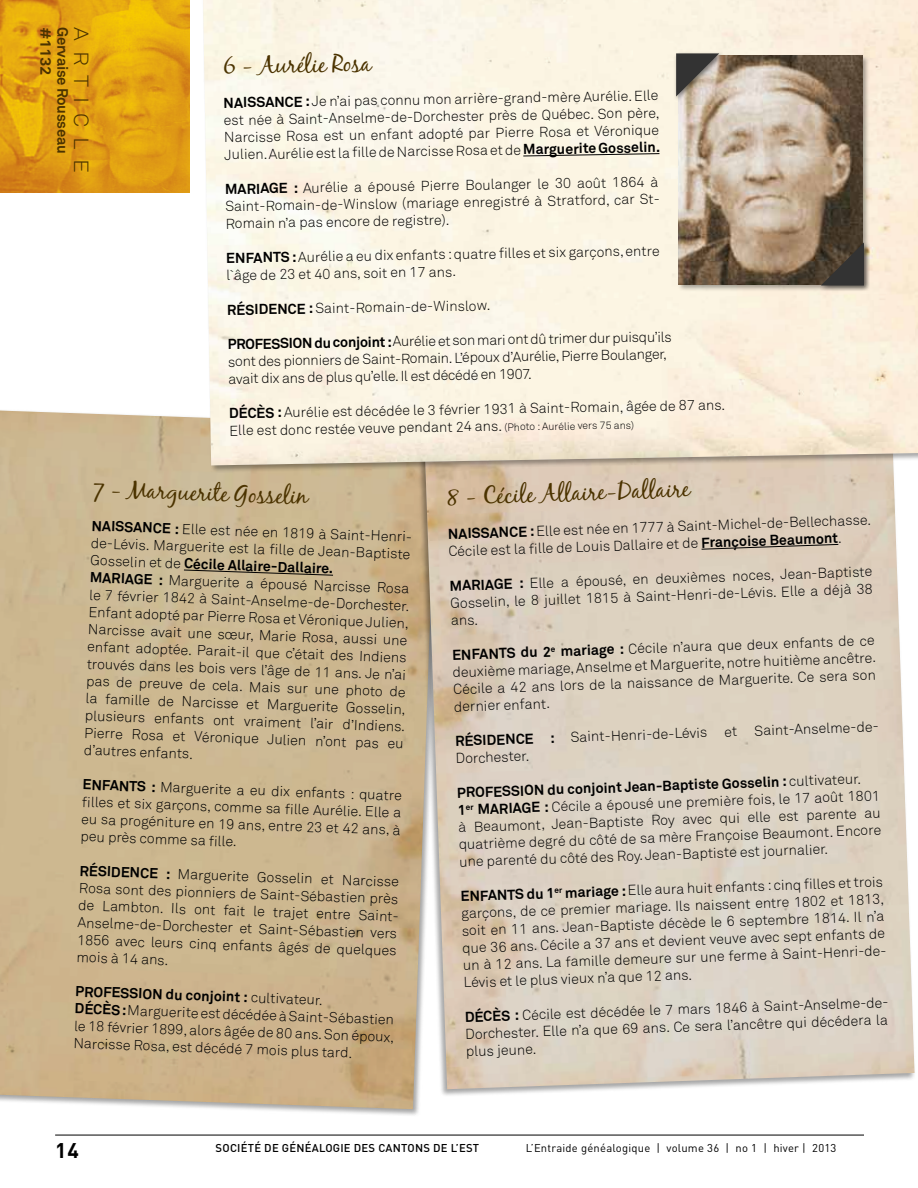
<style>
.page{position:relative;width:918px;height:1188px;background:#fff}
.page>*{position:absolute;margin:0;border:0;box-sizing:border-box;transform-origin:0 0}
.t1{font:24px "Black Jack";color:#4b3300}
.t2{font:700 21px "DIN";color:#000}
.t3{font:300 20.25px "Akkurat";letter-spacing:.44em;color:#4b3300;scale:1.11 1}
.t4{font:700 14.85px "Akkurat";letter-spacing:-.02em;color:#4b3300}
.t5{font:700 14.85px "Akkurat";letter-spacing:-.02em;color:#4b3300;scale:1.11 1}
.t6{font:300 14.25px/17.2px "Akkurat";color:#000}
.t7{font:11.25px "DIN";letter-spacing:.02em;color:#000}
.t8{font:500 11.25px "DIN";letter-spacing:.02em;color:#000}
.s1{font-weight:700}
.s2{font-size:10.5px}
</style>
<div class="page">
<hr style="left:55px;top:1135px;width:809px;height:1px;background:#000">
<img style="left:0;top:0;width:190px;height:193px">
<img style="left:0;top:411px;width:419px;height:698px">
<div style="left:417px;top:437px;width:498px;height:659px;background:#000;opacity:.35"></div>
<img style="left:425px;top:473px;width:490px;height:616px">
<svg style="left:183px;top:569px;width:151px;height:7px"></svg>
<svg style="left:701px;top:544px;width:138px;height:6px"></svg>
<div style="left:677px;top:54px;width:193px;height:238px;background:#000;opacity:.35"></div>
<img style="left:679px;top:56px;width:183px;height:228px">
<div style="left:818px;top:240px;width:52px;height:51px;background:#000;opacity:.45"></div>
<svg style="left:821px;top:242px;width:43px;height:44px;background:#3f3931"></svg>
<div style="left:674px;top:51px;width:51px;height:52px;background:#000;opacity:.45"></div>
<svg style="left:676px;top:53px;width:43px;height:44px;background:#7d756e"></svg>
<svg style="left:523px;top:153px;width:137px;height:4px"></svg>
<p class="t5" style="left:55px;top:27px;width:45px;rotate:90deg">#1132</p>
<p class="t4" style="left:72px;top:27px;width:128px;rotate:90deg">Gervaise Rousseau</p>
<h3 class="t3" style="left:93px;top:27px;width:133px;rotate:90deg">ARTICLE</h3>
<h1 class="t1" style="left:223px;top:51px;width:150px;rotate:-1deg">6 - Aurélie Rosa</h1>
<p class="t6" style="left:223px;top:95px;width:437px;text-align:justify;rotate:-1deg"><span class="s1">NAISSANCE :</span> Je n’ai pas connu mon arrière-grand-mère Aurélie. Elle est née à Saint-Anselme-de-Dorchester près de Québec. Son père, Narcisse Rosa est un enfant adopté par Pierre Rosa et Véronique Julien. Aurélie est la fi lle de Narcisse Rosa et de <span class="s1">Marguerite Gosselin.</span></p>
<p class="t6" style="left:225px;top:181px;width:437px;rotate:-1deg"><span class="s1">MARIAGE :</span> Aurélie a épousé Pierre Boulanger le 30 août 1864 à<br>Saint-Romain-de-Winslow (mariage enregistré à Stratford, car St-<br>Romain n’a pas encore de registre).</p>
<p class="t6" style="left:226px;top:250px;width:435px;rotate:-1deg"><span class="s1">ENFANTS :</span> Aurélie a eu dix enfants : quatre fi lles et six garçons, entre l`âge de 23 et 40 ans, soit en 17 ans.</p>
<p class="t6" style="left:227px;top:302px;width:265px;rotate:-1deg"><span class="s1">RÉSIDENCE :</span> Saint-Romain-de-Winslow.</p>
<p class="t6" style="left:228px;top:336px;width:446px;rotate:-1deg"><span class="s1">PROFESSION du conjoint :</span> Aurélie et son mari ont dû trimer dur puisqu’ils sont des pionniers de Saint-Romain. L’époux d’Aurélie, Pierre Boulanger, avait dix ans de plus qu’elle. Il est décédé en 1907.</p>
<p class="t6" style="left:229px;top:405px;width:498px;rotate:-1deg"><span class="s1">DÉCÈS :</span> Aurélie est décédée le 3 février 1931 à Saint-Romain, âgée de 87 ans.<br>Elle est donc restée veuve pendant 24 ans. <span class="s2">(Photo : Aurélie vers 75 ans)</span></p>
<h1 class="t1" style="left:93px;top:474px;width:217px;rotate:2deg">7 - Marguerite Gosselin</h1>
<p class="t6" style="left:92px;top:517px;width:323px;rotate:2deg"><span class="s1">NAISSANCE :</span> Elle est née en 1819 à Saint-Henri&shy;de-Lévis. Marguerite est la fi lle de Jean-Baptiste Gosselin et de <span class="s1">Cécile Allaire-Dallaire.<br>MARIAGE :</span> Marguerite a épousé Narcisse Rosa le 7 février 1842 à Saint-Anselme-de-Dorchester.<br>Enfant adopté par Pierre Rosa et Véronique Julien, Narcisse avait une sœur, Marie Rosa, aussi une enfant adoptée. Parait-il que c’était des Indiens trouvés dans les bois vers l’âge de 11 ans. Je n’ai pas de preuve de cela. Mais sur une photo de la famille de Narcisse et Marguerite Gosselin, plusieurs enfants ont vraiment l’air d’Indiens.<br>Pierre Rosa et Véronique Julien n’ont pas eu d’autres enfants.</p>
<p class="t6" style="left:83px;top:776px;width:321px;text-align:justify;rotate:2deg"><span class="s1">ENFANTS :</span> Marguerite a eu dix enfants : quatre fi lles et six garçons, comme sa fi lle Aurélie. Elle a eu sa progéniture en 19 ans, entre 23 et 42 ans, à peu près comme sa fi lle.</p>
<p class="t6" style="left:80px;top:862px;width:323px;rotate:2deg"><span class="s1">RÉSIDENCE :</span> Marguerite Gosselin et Narcisse Rosa sont des pionniers de Saint-Sébastien près de Lambton. Ils ont fait le trajet entre Saint-Anselme-de-Dorchester et Saint-Sébastien vers 1856 avec leurs cinq enfants âgés de quelques mois à 14 ans.</p>
<p class="t6" style="left:76px;top:983px;width:322px;rotate:2deg"><span class="s1">PROFESSION du conjoint :</span> cultivateur.<br><span class="s1">DÉCÈS:</span> Marguerite est décédée à Saint-Sébastien le 18 février 1899, alors âgée de 80 ans. Son époux, Narcisse Rosa, est décédé 7 mois plus tard.</p>
<h1 class="t1" style="left:446px;top:482px;width:245px;rotate:-2deg">8 - Cécile Allaire-Dallaire</h1>
<p class="t6" style="left:448px;top:526px;width:425px;rotate:-2deg"><span class="s1">NAISSANCE :</span> Elle est née en 1777 à Saint-Michel-de-Bellechasse.<br>Cécile est la fi lle de Louis Dallaire et de <span class="s1">Françoise Beaumont</span>.</p>
<p class="t6" style="left:450px;top:578px;width:424px;text-align:justify;rotate:-2deg"><span class="s1">MARIAGE :</span> Elle a épousé, en deuxièmes noces, Jean-Baptiste Gosselin, le 8 juillet 1815 à Saint-Henri-de-Lévis. Elle a déjà 38 ans.</p>
<p class="t6" style="left:452px;top:647px;width:425px;text-align:justify;rotate:-2deg"><span class="s1">ENFANTS du 2</span><sup>e</sup> <span class="s1">mariage :</span> Cécile n’aura que deux enfants de ce deuxième mariage, Anselme et Marguerite, notre huitième ancêtre.<br>Cécile a 42 ans lors de la naissance de Marguerite. Ce sera son dernier enfant.</p>
<p class="t6" style="left:455px;top:733px;width:426px;rotate:-2deg"><span class="s1">RÉSIDENCE :</span> Saint-Henri-de-Lévis et Saint-Anselme-de-<br>Dorchester.</p>
<p class="t6" style="left:457px;top:784px;width:424px;rotate:-2deg"><span class="s1">PROFESSION du conjoint Jean-Baptiste Gosselin :</span> cultivateur.<br><span class="s1">1</span><sup>er</sup> <span class="s1">MARIAGE :</span> Cécile a épousé une première fois, le 17 août 1801 à Beaumont, Jean-Baptiste Roy avec qui elle est parente au quatrième degré du côté de sa mère Françoise Beaumont. Encore une parenté du côté des Roy. Jean-Baptiste est journalier.</p>
<p class="t6" style="left:460px;top:888px;width:426px;rotate:-2deg"><span class="s1">ENFANTS du 1</span><sup>er</sup> <span class="s1">mariage :</span> Elle aura huit enfants : cinq fi lles et trois garçons, de ce premier mariage. Ils naissent entre 1802 et 1813, soit en 11 ans. Jean-Baptiste décède le 6 septembre 1814. Il n’a que 36 ans. Cécile a 37 ans et devient veuve avec sept enfants de un à 12 ans. La famille demeure sur une ferme à Saint-Henri-de-Lévis et le plus vieux n’a que 12 ans.</p>
<p class="t6" style="left:465px;top:1009px;width:426px;rotate:-2deg"><span class="s1">DÉCÈS :</span> Cécile est décédée le 7 mars 1846 à Saint-Anselme-de-<br>Dorchester. Elle n’a que 69 ans. Ce sera l’ancêtre qui décédera la plus jeune.</p>
<h2 class="t2" style="left:55px;top:1136px;width:25px">14</h2>
<p class="t8" style="left:216px;top:1140px;width:265px">SOCIÉTÉ DE GÉNÉALOGIE DES CANTONS DE L’EST</p>
<p class="t7" style="left:526px;top:1141px;width:312px">L’Entraide généalogique | volume 36 | no 1 | hiver | 2013</p>
</div>
